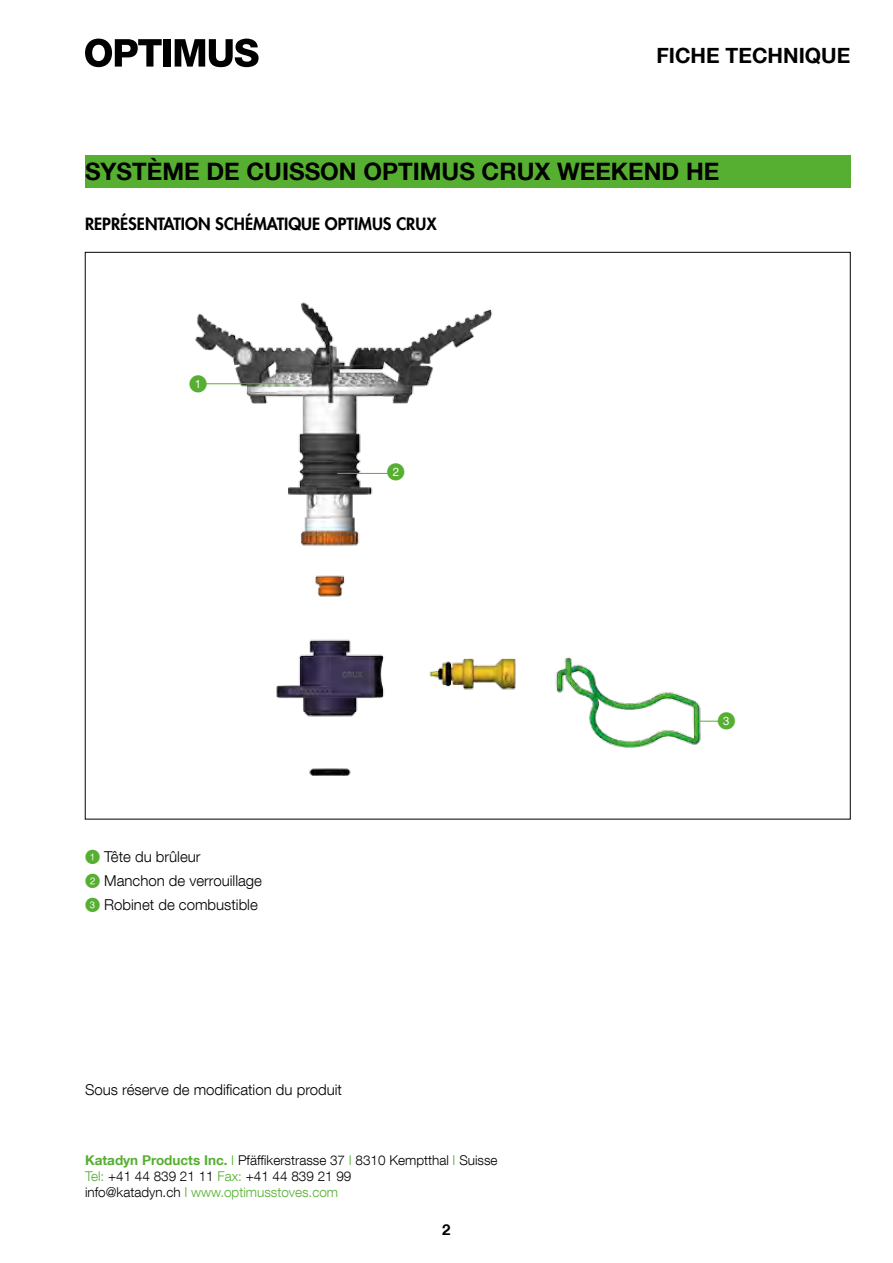
<style>
.page{position:relative;width:893px;height:1263px;background:#fff}
.page>*{position:absolute;margin:0;border:0;box-sizing:border-box;transform-origin:0 0}
.t1{font:700 24px "Helvetica Neue LT Com";color:#000}
.t2{font:700 21px "Helvetica Neue LT Com";color:#000}
.t3{font:18px "Numerics P03";color:#56af31}
.t4{font:800 16.5px "Futura";color:#000}
.t5{font:300 15px/24px "Helvetica Neue LT Com";color:#000}
.t6{font:700 15px "Helvetica Neue LT Com";color:#000}
.t7{font:300 13.5px/16.2px "Helvetica Neue LT Com";color:#000}
.s1{font-family:"Numerics P03";font-weight:400;color:#56af31}
.s2{font-weight:700;color:#56af31}
.s3{color:#56af31}
</style>
<div class="page">
<svg style="left:85px;top:39px;width:77px;height:28px"></svg>
<div style="left:164px;top:39px;width:7px;height:28px;background:#000"></div>
<svg style="left:175px;top:39px;width:84px;height:28px"></svg>
<div style="left:85px;top:155px;width:765px;height:33px;background:#56af31"></div>
<img style="left:195px;top:302px;width:529px;height:474px">
<svg style="left:697px;top:721px;width:26px;height:1px"></svg>
<hr style="left:200px;top:383px;width:96px;height:1px;background:#56af31">
<hr style="left:337px;top:473px;width:53px;height:1px;background:#56af31">
<h2 class="t2" style="left:656px;top:42px;width:196px">FICHE TECHNIQUE</h2>
<h1 class="t1" style="left:85px;top:156px;width:636px">SYSTÈME DE CUISSON OPTIMUS CRUX WEEKEND HE</h1>
<p class="t4" style="left:85px;top:213px;width:353px">REPRÉSENTATION SCHÉMATIQUE OPTIMUS CRUX</p>
<h3 class="t3" style="left:189px;top:375px;width:19px">Q</h3>
<h3 class="t3" style="left:387px;top:463px;width:19px">W</h3>
<p class="t5" style="left:85px;top:844px;width:179px"><span class="s1">Q</span> Tête du brûleur<br><span class="s1">W</span> Manchon de verrouillage<br><span class="s1">E</span> Robinet de combustible</p>
<p class="t5" style="left:85px;top:1077px;width:259px">Sous réserve de modification du produit</p>
<p class="t7" style="left:85px;top:1152px;width:414px"><span class="s2">Katadyn Products Inc.</span> <span class="s3">I</span> Pfäffikerstrasse 37 <span class="s3">I</span> 8310 Kemptthal <span class="s3">I</span> Suisse<br><span class="s3">Tel:</span> +41 44 839 21 11 <span class="s3">Fax:</span> +41 44 839 21 99<br>info@katadyn.ch <span class="s3">I www.optimusstoves.com</span></p>
<p class="t6" style="left:442px;top:1220px;width:10px">2</p>
<h3 class="t3" style="left:717px;top:712px;width:19px">E</h3>
</div>
